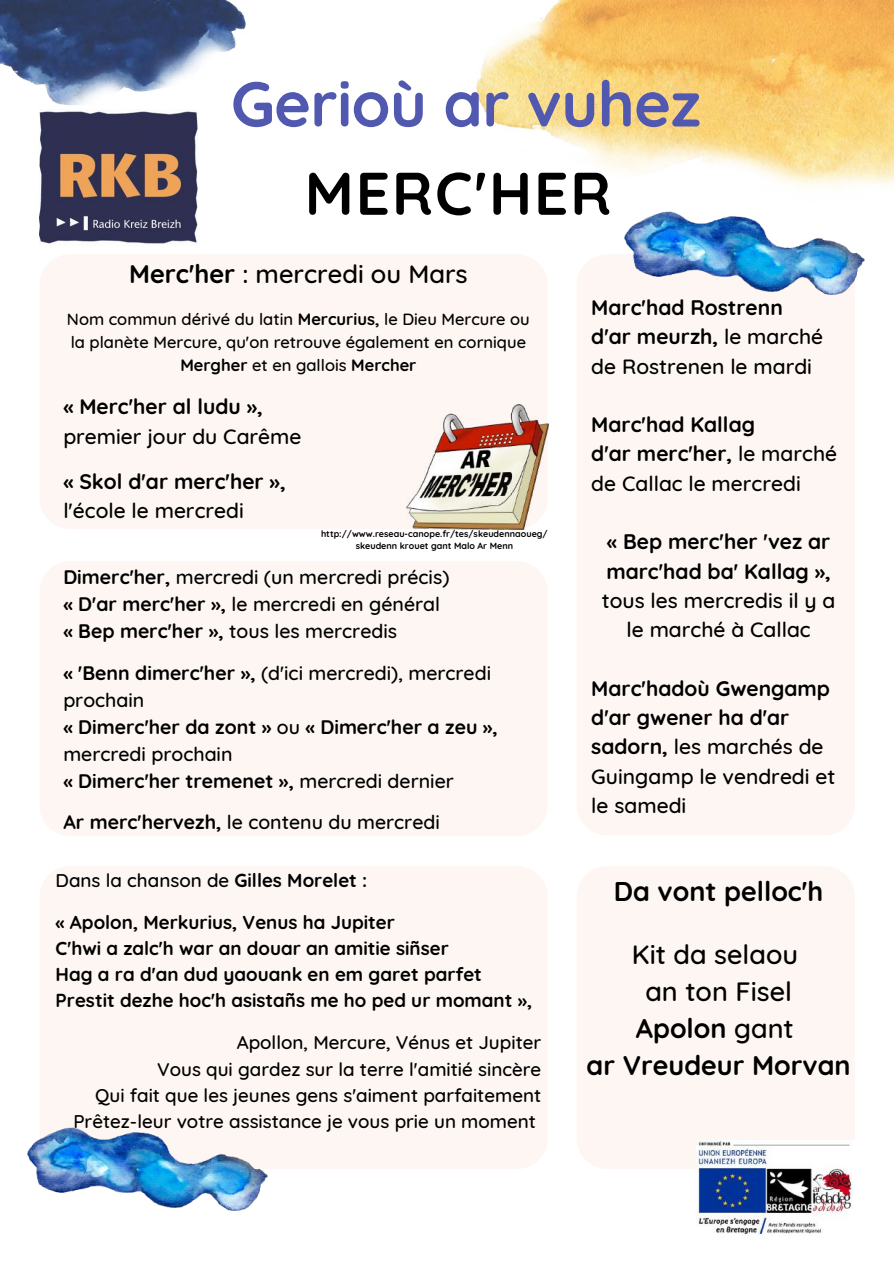
<style>
.page{position:relative;width:894px;height:1264px;background:#fff}
.page>*{position:absolute;margin:0;border:0;box-sizing:border-box;transform-origin:0 0}
.t1{font:700 63px "Quicksand";letter-spacing:-.01em;color:#5158b0}
.t2{font:700 60px "Quicksand";letter-spacing:.03em;color:#000}
.t3{font:500 27px/37.2px "Quicksand";color:#000;text-align:center}
.t4{font:700 27px "Quicksand";color:#000}
.t5{font:500 25.5px "Quicksand";color:#000}
.t6{font:700 21px/29.2px "Quicksand";color:#000}
.t7{font:500 21px/29.2px "Quicksand";color:#000;text-align:center}
.t8{font:700 19.5px/27.2px "Quicksand";color:#000}
.t9{font:500 19.5px/27.2px "Quicksand";color:#000}
.t10{font:500 18.75px/26px "Quicksand";color:#000;text-align:right}
.t11{font:700 18.75px/26px "Quicksand";color:#000}
.t12{font:500 16.5px/23px "Quicksand";color:#000;text-align:center}
.t13{font:700 9px/12px "Quicksand";color:#000;text-align:center}
.s1{font-weight:700}
.s2{font-weight:500}
</style>
<div class="page">
<div style="left:576px;top:254px;width:278px;height:581px;background:#fdf6f2;border-radius:31px"></div>
<div style="left:39px;top:254px;width:508px;height:275px;background:#fdf6f2;border-radius:31px"></div>
<div style="left:39px;top:561px;width:508px;height:275px;background:#fdf6f2;border-radius:31px"></div>
<div style="left:39px;top:866px;width:508px;height:303px;background:#fdf6f2;border-radius:31px"></div>
<div style="left:576px;top:866px;width:278px;height:303px;background:#fdf6f2;border-radius:31px"></div>
<img style="left:0;top:0;width:246px;height:105px">
<img style="left:624px;top:218px;width:240px;height:77px">
<img style="left:28px;top:1127px;width:239px;height:83px">
<img style="left:476px;top:0;width:417px;height:218px">
<img style="left:39px;top:109px;width:158px;height:135px">
<img style="left:696px;top:1140px;width:158px;height:95px">
<img style="left:406px;top:404px;width:142px;height:125px">
<h1 class="t1" style="left:231px;top:63px;width:471px">Gerioù ar vuhez</h1>
<h2 class="t2" style="left:304px;top:155px;width:308px">MERC'HER</h2>
<p class="t5" style="left:129px;top:258px;width:340px"><span class="s1">Merc'her</span> : mercredi ou Mars</p>
<p class="t12" style="left:67px;top:308px;width:464px">Nom commun dérivé du latin <span class="s1">Mercurius,</span> le Dieu Mercure ou la planète Mercure, qu'on retrouve également en cornique<br><span class="s1">Mergher</span> et en gallois <span class="s1">Mercher</span></p>
<p class="t6" style="left:63px;top:392px;width:201px">« Merc'her al ludu »,</p>
<p class="t7" style="left:63px;top:421px;width:240px">premier jour du Carême</p>
<p class="t6" style="left:63px;top:466px;width:224px">« Skol d'ar merc'her »,</p>
<p class="t7" style="left:63px;top:495px;width:182px">l'école le mercredi</p>
<p class="t13" style="left:321px;top:527px;width:228px">http://www.reseau-canope.fr/tes/skeudennaoueg/ skeudenn krouet gant Malo Ar Menn</p>
<p class="t9" style="left:63px;top:563px;width:387px"><span class="s1">Dimerc'her,</span> mercredi (un mercredi précis) <span class="s1">« D'ar merc'her »,</span> le mercredi en général <span class="s1">« Bep merc'her »,</span> tous les mercredis</p>
<p class="t8" style="left:63px;top:658px;width:436px">« 'Benn dimerc'her », <span class="s2">(d'ici mercredi), mercredi prochain<br></span>« Dimerc'her da zont » <span class="s2">ou</span> « Dimerc'her a zeu », <span class="s2">mercredi prochain<br></span>« Dimerc'her tremenet », <span class="s2">mercredi dernier</span></p>
<p class="t9" style="left:63px;top:808px;width:378px"><span class="s1">Ar merc'hervezh,</span> le contenu du mercredi</p>
<p class="t10" style="left:56px;top:867px;width:313px">Dans la chanson de <span class="s1">Gilles Morelet :</span></p>
<p class="t11" style="left:56px;top:909px;width:478px">« Apolon, Merkurius, Venus ha Jupiter<br>C'hwi a zalc'h war an douar an amitie siñser<br>Hag a ra d'an dud yaouank en em garet parfet Prestit dezhe hoc'h asistañs me ho ped ur momant »,</p>
<p class="t10" style="left:73px;top:1029px;width:469px">Apollon, Mercure, Vénus et Jupiter<br>Vous qui gardez sur la terre l'amitié sincère<br>Qui fait que les jeunes gens s'aiment parfaitement Prêtez-leur votre assistance je vous prie un moment</p>
<p class="t6" style="left:591px;top:292px;width:233px">Marc'had Rostrenn d'ar meurzh, <span class="s2">le marché de Rostrenen le mardi</span></p>
<p class="t6" style="left:591px;top:409px;width:247px">Marc'had Kallag<br>d'ar merc'her, <span class="s2">le marché de Callac le mercredi</span></p>
<p class="t6" style="left:606px;top:527px;width:226px">« Bep merc'her 'vez ar marc'had ba' Kallag »,</p>
<p class="t7" style="left:601px;top:585px;width:235px">tous les mercredis il y a le marché à Callac</p>
<p class="t6" style="left:591px;top:673px;width:245px">Marc'hadoù Gwengamp d'ar gwener ha d'ar sadorn, <span class="s2">les marchés de<br>Guingamp le vendredi et le samedi</span></p>
<p class="t4" style="left:613px;top:873px;width:211px">Da vont pelloc'h</p>
<p class="t3" style="left:586px;top:934px;width:265px">Kit da selaou<br>an ton Fisel<br><span class="s1">Apolon</span> gant<br><span class="s1">ar Vreudeur Morvan</span></p>
</div>
